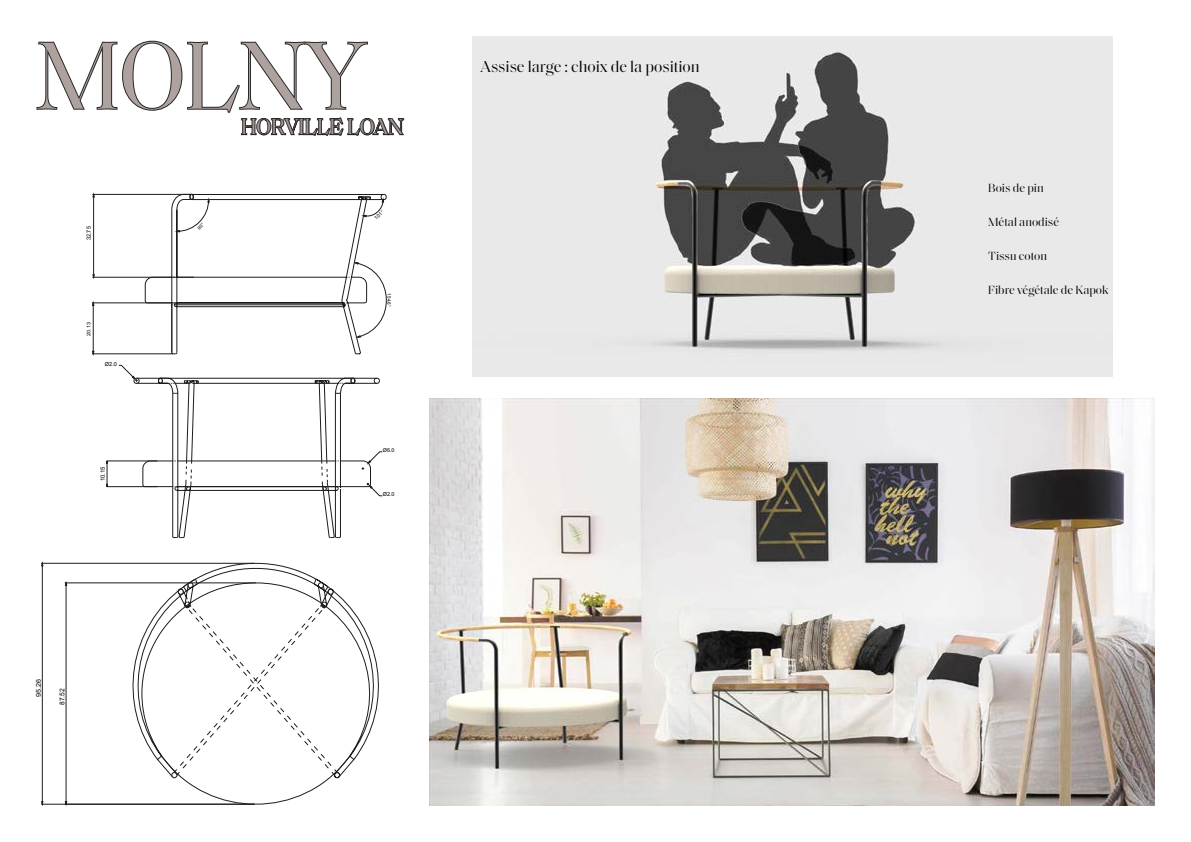
<style>
.page{position:relative;width:1191px;height:842px;background:#fff}
.page>*{position:absolute;margin:0;border:0;box-sizing:border-box;transform-origin:0 0}
.t1{font:97px "Saol Display";letter-spacing:-.005em;color:#ada29e}
.t2{font:22px "Saol Display";color:#a49792}
.t3{font:16px "Saol Display";color:#000}
.t4{font:12px "Saol Display";color:#000}
.t5{font:6.6px "Arial";color:#000}
.t6{font:6.5px "Arial";color:#000;scale:1.11 1}
.t7{font:5.9px "Arial";color:#000}
.t8{font:5.8px "Arial";color:#000;scale:.94 1}
.t9{font:5.6px "Arial";color:#000}
.t10{font:5.5px "Arial";color:#000}
.t11{font:5.4px "Arial";color:#000}
.t12{font:5.1px "Arial";color:#000}
.t13{font:5px "Arial";color:#000;scale:1.09 1}
.t14{font:4.7px "Arial";color:#000}
</style>
<div class="page">
<img style="left:429px;top:398px;width:726px;height:408px">
<img style="left:472px;top:36px;width:640px;height:340px">
<hr style="left:65px;top:582px;width:191px;height:1px;background:#1c1c1c">
<hr style="left:66px;top:583px;width:1px;height:221px;background:#1c1c1c">
<hr style="left:92px;top:353px;width:81px;height:1px;background:#1c1c1c">
<hr style="left:92px;top:302px;width:81px;height:1px;background:#1c1c1c">
<hr style="left:93px;top:303px;width:1px;height:51px;background:#1c1c1c">
<svg style="left:92px;top:350px;width:3px;height:5px"></svg>
<hr style="left:107px;top:461px;width:50px;height:1px;background:#1c1c1c">
<hr style="left:107px;top:486px;width:50px;height:1px;background:#1c1c1c">
<svg style="left:106px;top:461px;width:2px;height:26px"></svg>
<hr style="left:41px;top:804px;width:213px;height:1px;background:#1c1c1c">
<hr style="left:41px;top:563px;width:213px;height:1px;background:#1c1c1c">
<hr style="left:42px;top:563px;width:1px;height:241px;background:#1c1c1c">
<svg style="left:41px;top:562px;width:3px;height:5px"></svg>
<hr style="left:92px;top:277px;width:102px;height:1px;background:#1c1c1c">
<hr style="left:92px;top:194px;width:102px;height:1px;background:#1c1c1c">
<hr style="left:93px;top:194px;width:1px;height:83px;background:#1c1c1c">
<svg style="left:136px;top:193px;width:58px;height:570px"></svg>
<svg style="left:36px;top:40px;width:369px;height:96px"></svg>
<svg style="left:160px;top:194px;width:227px;height:581px"></svg>
<h1 class="t1" style="left:36px;top:6px;width:330px">MOLNY</h1>
<h2 class="t2" style="left:241px;top:111px;width:164px">HORVILLE LOAN</h2>
<p class="t8" style="left:85px;top:240px;width:16px;rotate:-90deg">32.75</p>
<p class="t13" style="left:85px;top:336px;width:14px;rotate:-90deg">20.13</p>
<p class="t9" style="left:105px;top:360px;width:14px">Ø2.0</p>
<p class="t7" style="left:99px;top:481px;width:16px;rotate:-90deg">10.15</p>
<p class="t6" style="left:34px;top:697px;width:18px;rotate:-90deg">95.26</p>
<p class="t5" style="left:58px;top:705px;width:18px;rotate:-90deg">87.52</p>
<p class="t12" style="left:373px;top:216px;width:12px;rotate:-40deg">101°</p>
<p class="t14" style="left:392px;top:293px;width:15px;rotate:88deg">154.6°</p>
<p class="t11" style="left:383px;top:447px;width:13px">Ø6.0</p>
<p class="t10" style="left:383px;top:491px;width:13px">Ø2.0</p>
<h3 class="t3" style="left:480px;top:55px;width:221px">Assise large : choix de la position</h3>
<p class="t4" style="left:988px;top:179px;width:57px">Bois de pin</p>
<p class="t4" style="left:988px;top:213px;width:72px">Métal anodisé</p>
<p class="t4" style="left:988px;top:247px;width:60px">Tissu coton</p>
<p class="t4" style="left:988px;top:281px;width:122px">Fibre végétale de Kapok</p>
</div>
